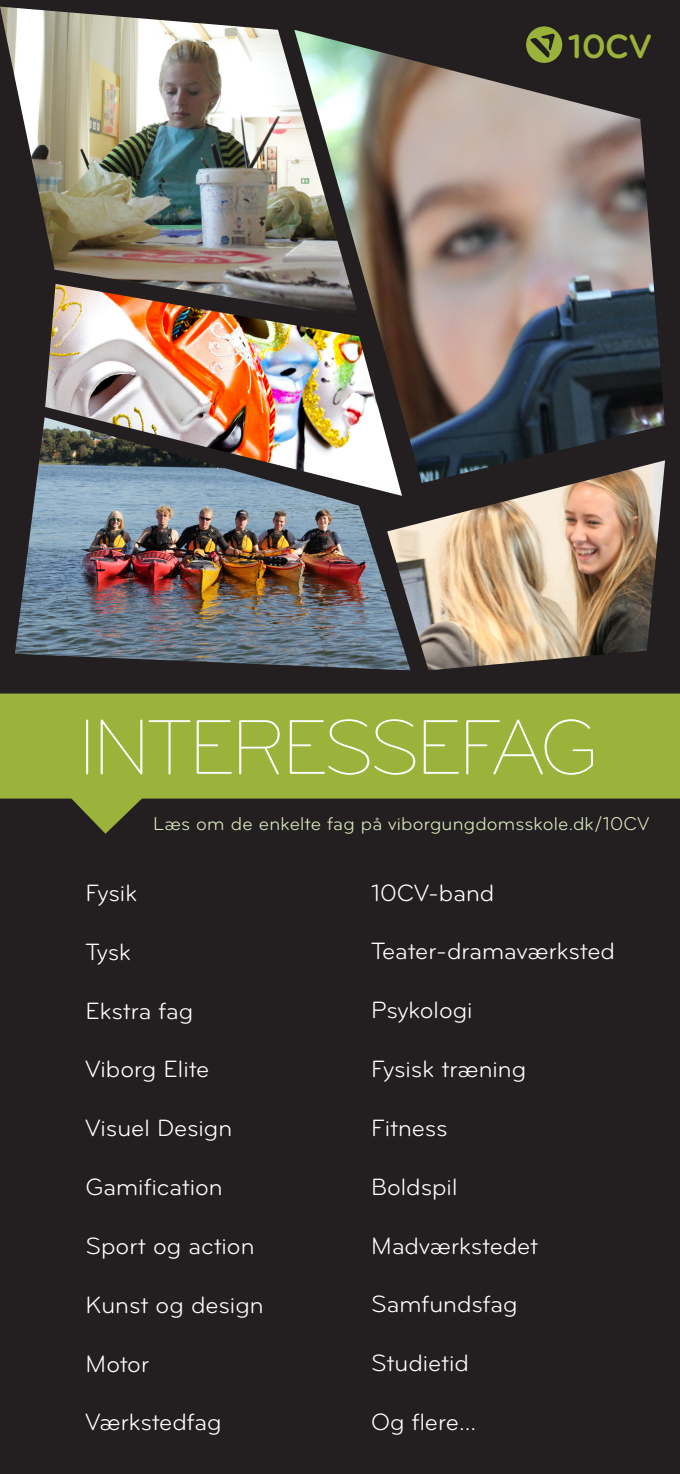
<style>
.page{position:relative;width:680px;height:1474px;background:#fff}
.page>*{position:absolute;margin:0;border:0;box-sizing:border-box;transform-origin:0 0}
.t1{font:300 80.5px "Bryant Pro";letter-spacing:-.06em;color:#fff}
.t2{font:700 35px "Bryant Pro";color:#9bb33b}
.t3{font:24.5px "Bryant Pro";color:#fff}
.t4{font:19.25px "Bryant Pro";letter-spacing:.01em;color:#daeac1}
</style>
<div class="page">
<div style="left:0;top:0;width:680px;height:1473px;background:#231f20"></div>
<div style="left:0;top:693px;width:680px;height:105px;background:#9bb33b"></div>
<svg style="left:56px;top:731px;width:103px;height:103px"></svg>
<img style="left:0;top:7px;width:295px;height:277px">
<img style="left:294px;top:30px;width:371px;height:430px">
<img style="left:15px;top:417px;width:395px;height:253px">
<img style="left:387px;top:460px;width:278px;height:210px">
<img style="left:45px;top:284px;width:357px;height:212px">
<svg style="left:526px;top:26px;width:36px;height:37px"></svg>
<p class="t2" style="left:568px;top:25px;width:85px">10CV</p>
<p class="t1" style="left:77px;top:700px;width:524px">INTERESSEFAG</p>
<p class="t4" style="left:153px;top:812px;width:497px">Læs om de enkelte fag på viborgungdomsskole.dk/10CV</p>
<p class="t3" style="left:86px;top:878px;width:53px">Fysik</p>
<p class="t3" style="left:86px;top:937px;width:47px">Tysk</p>
<p class="t3" style="left:86px;top:995px;width:109px">Ekstra fag</p>
<p class="t3" style="left:86px;top:1054px;width:125px">Viborg Elite</p>
<p class="t3" style="left:86px;top:1113px;width:148px">Visuel Design</p>
<p class="t3" style="left:86px;top:1172px;width:139px">Gamification</p>
<p class="t3" style="left:86px;top:1231px;width:170px">Sport og action</p>
<p class="t3" style="left:86px;top:1289px;width:179px">Kunst og design</p>
<p class="t3" style="left:86px;top:1348px;width:65px">Motor</p>
<p class="t3" style="left:86px;top:1407px;width:138px">Værkstedfag</p>
<p class="t3" style="left:371px;top:877px;width:125px">10CV-band</p>
<p class="t3" style="left:371px;top:936px;width:245px">Teater-dramaværksted</p>
<p class="t3" style="left:371px;top:995px;width:103px">Psykologi</p>
<p class="t3" style="left:371px;top:1054px;width:156px">Fysisk træning</p>
<p class="t3" style="left:371px;top:1113px;width:78px">Fitness</p>
<p class="t3" style="left:371px;top:1171px;width:88px">Boldspil</p>
<p class="t3" style="left:371px;top:1230px;width:168px">Madværkstedet</p>
<p class="t3" style="left:371px;top:1289px;width:148px">Samfundsfag</p>
<p class="t3" style="left:371px;top:1348px;width:99px">Studietid</p>
<p class="t3" style="left:371px;top:1407px;width:106px">Og flere...</p>
</div>
